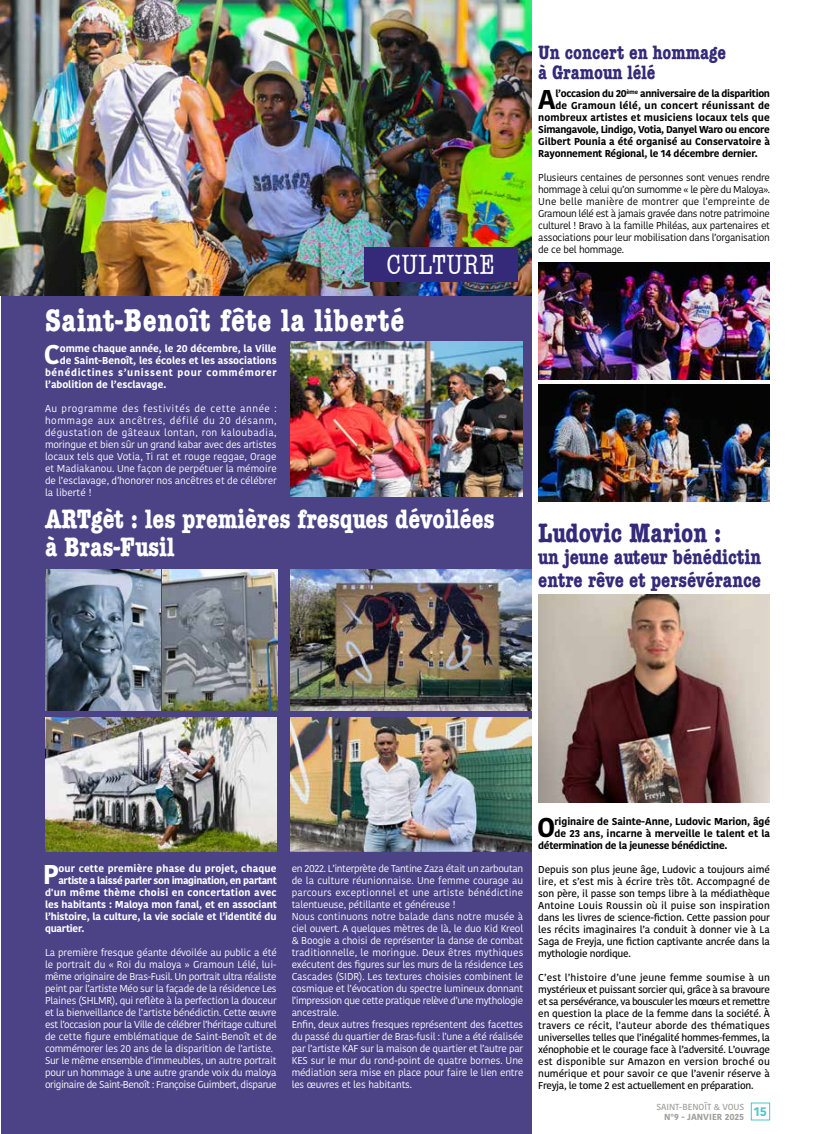
<style>
.page{position:relative;width:815px;height:1134px;background:#fff}
.page>*{position:absolute;margin:0;border:0;box-sizing:border-box;transform-origin:0 0}
.t1{font:700 condensed 32.5px "American Typewriter";letter-spacing:.02em;color:#fff}
.t2{font:condensed 28.75px "American Typewriter";letter-spacing:.01em;color:#fff}
.t3{font:700 condensed 27.5px/28.8px "American Typewriter";color:#fff}
.t4{font:700 condensed 27.5px "American Typewriter";color:#352a79}
.t5{font:700 27.12px "Kohinoor Bangla";color:#fff}
.t6{font:700 27.12px "Kohinoor Bangla";color:#000}
.t7{font:700 condensed 21.25px/22.5px "American Typewriter";color:#352a79}
.t8{font:700 condensed 20px/20px "American Typewriter";color:#352a79}
.t9{font:10px/12px "Kohinoor Bangla";letter-spacing:-.02em;color:#fff}
.t10{font:500 10px/12px "Kohinoor Bangla";letter-spacing:-.03em;color:#000;text-align:justify}
.t11{font:10px/12px "Kohinoor Bangla";letter-spacing:-.03em;color:#000;text-align:justify}
.t12{font:700 10px "Kohinoor Bangla";letter-spacing:-.005em;color:#000}
.t13{font:700 10px "Kohinoor Bangla";color:#fff}
.t14{font:700 10px "Kohinoor Bangla";letter-spacing:-.03em;color:#000}
.t15{font:700 10px "Kohinoor Bangla";letter-spacing:.02em;color:#fff}
.t16{font:700 10px "Kohinoor Bangla";letter-spacing:-.035em;color:#fff}
.t17{font:700 10px "Kohinoor Bangla";letter-spacing:.065em;color:#fff}
.t18{font:700 10px "Kohinoor Bangla";letter-spacing:.02em;color:#000}
.t19{font:700 10px "Kohinoor Bangla";letter-spacing:-.02em;color:#fff}
.t20{font:500 8.75px/10px "Kohinoor Bangla";color:#9d9d9c}
.s1{font-weight:700}
</style>
<div class="page">
<div style="left:1px;top:0;width:530px;height:1134px;background:#4c4386"></div>
<div style="left:751px;top:1103px;width:19px;height:17px;border:1px solid #54c2c9"></div>
<img style="left:162px;top:569px;width:115px;height:142px">
<img style="left:45px;top:569px;width:115px;height:142px">
<img style="left:291px;top:718px;width:240px;height:134px">
<img style="left:45px;top:717px;width:232px;height:135px">
<img style="left:291px;top:569px;width:240px;height:142px">
<img style="left:538px;top:263px;width:232px;height:116px">
<img style="left:538px;top:385px;width:232px;height:116px">
<img style="left:291px;top:342px;width:232px;height:154px">
<img style="left:0;top:0;width:531px;height:296px">
<img style="left:538px;top:595px;width:232px;height:208px">
<div style="left:364px;top:247px;width:153px;height:34px;background:#352a79"></div>
<h2 class="t2" style="left:386px;top:249px;width:110px">CULTURE</h2>
<h1 class="t1" style="left:45px;top:301px;width:361px">Saint-Benoît fête la liberté</h1>
<h3 class="t5" style="left:44px;top:331px;width:18px">C</h3>
<p class="t13" style="left:60px;top:340px;width:218px">omme chaque année, le 20 décembre, la Ville</p>
<p class="t13" style="left:60px;top:352px;width:218px">de Saint-Benoît, les écoles et les associations</p>
<p class="t17" style="left:45px;top:364px;width:233px">bénédictines s’unissent pour commémorer</p>
<p class="t13" style="left:45px;top:376px;width:123px">l’abolition de l’esclavage.</p>
<p class="t9" style="left:45px;top:403px;width:233px;text-align:justify">Au programme des festivités de cette année : hommage aux ancêtres, défilé du 20 désanm, dégustation de gâteaux lontan, ron kaloubadia, moringue et bien sûr un grand kabar avec des artistes locaux tels que Votia, Ti rat et rouge reggae, Orage et Madiakanou. Une façon de perpétuer la mémoire de l’esclavage, d’honorer nos ancêtres et de célébrer la liberté !</p>
<h3 class="t3" style="left:45px;top:504px;width:451px">ARTgèt : les premières fresques dévoilées à Bras-Fusil</h3>
<h3 class="t8" style="left:538px;top:42px;width:189px">Un concert en hommage à Gramoun lélé</h3>
<h3 class="t6" style="left:538px;top:76px;width:20px">A</h3>
<p class="t14" style="left:555px;top:85px;width:216px">l’occasion du 20<sup>ème</sup> anniversaire de la disparition</p>
<p class="t18" style="left:555px;top:97px;width:216px">de Gramoun lélé, un concert réunissant de</p>
<p class="t12" style="left:538px;top:109px;width:233px">nombreux artistes et musiciens locaux tels que</p>
<p class="t14" style="left:538px;top:121px;width:233px">Simangavole, Lindigo, Votia, Danyel Waro ou encore</p>
<p class="t12" style="left:538px;top:133px;width:233px">Gilbert Pounia a été organisé au Conservatoire à</p>
<p class="t12" style="left:538px;top:145px;width:221px">Rayonnement Régional, le 14 décembre dernier.</p>
<p class="t11" style="left:538px;top:172px;width:233px">Plusieurs centaines de personnes sont venues rendre hommage à celui qu’on surnomme « le père du Maloya».<br>Une belle manière de montrer que l’empreinte de Gramoun lélé est à jamais gravée dans notre patrimoine culturel ! Bravo à la famille Philéas, aux partenaires et associations pour leur mobilisation dans l’organisation de ce bel hommage.</p>
<h3 class="t4" style="left:538px;top:516px;width:184px">Ludovic Marion :</h3>
<h3 class="t7" style="left:538px;top:546px;width:224px">un jeune auteur bénédictin entre rêve et persévérance</h3>
<h3 class="t5" style="left:43px;top:850px;width:18px">P</h3>
<p class="t15" style="left:59px;top:859px;width:220px">our cette première phase du projet, chaque</p>
<p class="t16" style="left:59px;top:871px;width:220px">artiste a laissé parler son imagination, en partant</p>
<p class="t15" style="left:45px;top:883px;width:233px">d'un même thème choisi en concertation avec</p>
<p class="t13" style="left:45px;top:895px;width:233px">les habitants : Maloya mon fanal, et en associant</p>
<p class="t13" style="left:45px;top:907px;width:233px">l’histoire, la culture, la vie sociale et l’identité du</p>
<p class="t19" style="left:45px;top:919px;width:41px">quartier.</p>
<p class="t9" style="left:45px;top:946px;width:233px">La première fresque géante dévoilée au public a été le portrait du « Roi du maloya » Gramoun Lélé, lui&shy;même originaire de Bras-Fusil. Un portrait ultra réaliste peint par l’artiste Méo sur la façade de la résidence Les Plaines (SHLMR), qui reflète à la perfection la douceur et la bienveillance de l’artiste bénédictin. Cette œuvre est l’occasion pour la Ville de célébrer l’héritage culturel de cette figure emblématique de Saint-Benoît et de commémorer les 20 ans de la disparition de l’artiste.<br>Sur le même ensemble d’immeubles, un autre portrait pour un hommage à une autre grande voix du maloya originaire de Saint-Benoît : Françoise Guimbert, disparue</p>
<p class="t9" style="left:292px;top:862px;width:233px">en 2022. L’interprète de Tantine Zaza était un zarboutan de la culture réunionnaise. Une femme courage au parcours exceptionnel et une artiste bénédictine talentueuse, pétillante et généreuse !<br>Nous continuons notre balade dans notre musée à ciel ouvert. A quelques mètres de là, le duo Kid Kreol &amp; Boogie a choisi de représenter la danse de combat traditionnelle, le moringue. Deux êtres mythiques exécutent des figures sur les murs de la résidence Les Cascades (SIDR). Les textures choisies combinent le cosmique et l’évocation du spectre lumineux donnant l’impression que cette pratique relève d’une mythologie ancestrale.<br>Enfin, deux autres fresques représentent des facettes du passé du quartier de Bras-fusil : l’une a été réalisée par l’artiste KAF sur la maison de quartier et l’autre par KES sur le mur du rond-point de quatre bornes. Une médiation sera mise en place pour faire le lien entre les œuvres et les habitants.</p>
<h3 class="t6" style="left:537px;top:803px;width:20px">O</h3>
<p class="t12" style="left:554px;top:813px;width:217px">riginaire de Sainte-Anne, Ludovic Marion, âgé</p>
<p class="t12" style="left:554px;top:825px;width:217px">de 23 ans, incarne à merveille le talent et la</p>
<p class="t14" style="left:538px;top:837px;width:191px">détermination de la jeunesse bénédictine.</p>
<p class="t10" style="left:538px;top:863px;width:233px">Depuis son plus jeune âge, Ludovic a toujours aimé lire, et s’est mis à écrire très tôt. Accompagné de son père, il passe son temps libre à la médiathèque Antoine Louis Roussin où il puise son inspiration dans les livres de science-fiction. Cette passion pour les récits imaginaires l’a conduit à donner vie à La Saga de Freyja, une fiction captivante ancrée dans la mythologie nordique.</p>
<p class="t10" style="left:538px;top:971px;width:233px">C’est l’histoire d’une jeune femme soumise à un mystérieux et puissant sorcier qui, grâce à sa bravoure et sa persévérance, va bousculer les mœurs et remettre en question la place de la femme dans la société. À travers ce récit, l’auteur aborde des thématiques universelles telles que l’inégalité hommes-femmes, la xénophobie et le courage face à l’adversité. L’ouvrage est disponible sur Amazon en version broché ou numérique et pour savoir ce que l’avenir réserve à Freyja, le tome 2 est actuellement en préparation.</p>
<p class="t20" style="left:664px;top:1102px;width:104px;text-indent:-8px">SAINT-BENOÎT &amp; VOUS<br><span class="s1">N°9 - JANVIER 2025</span> <sup>15</sup></p>
</div>
